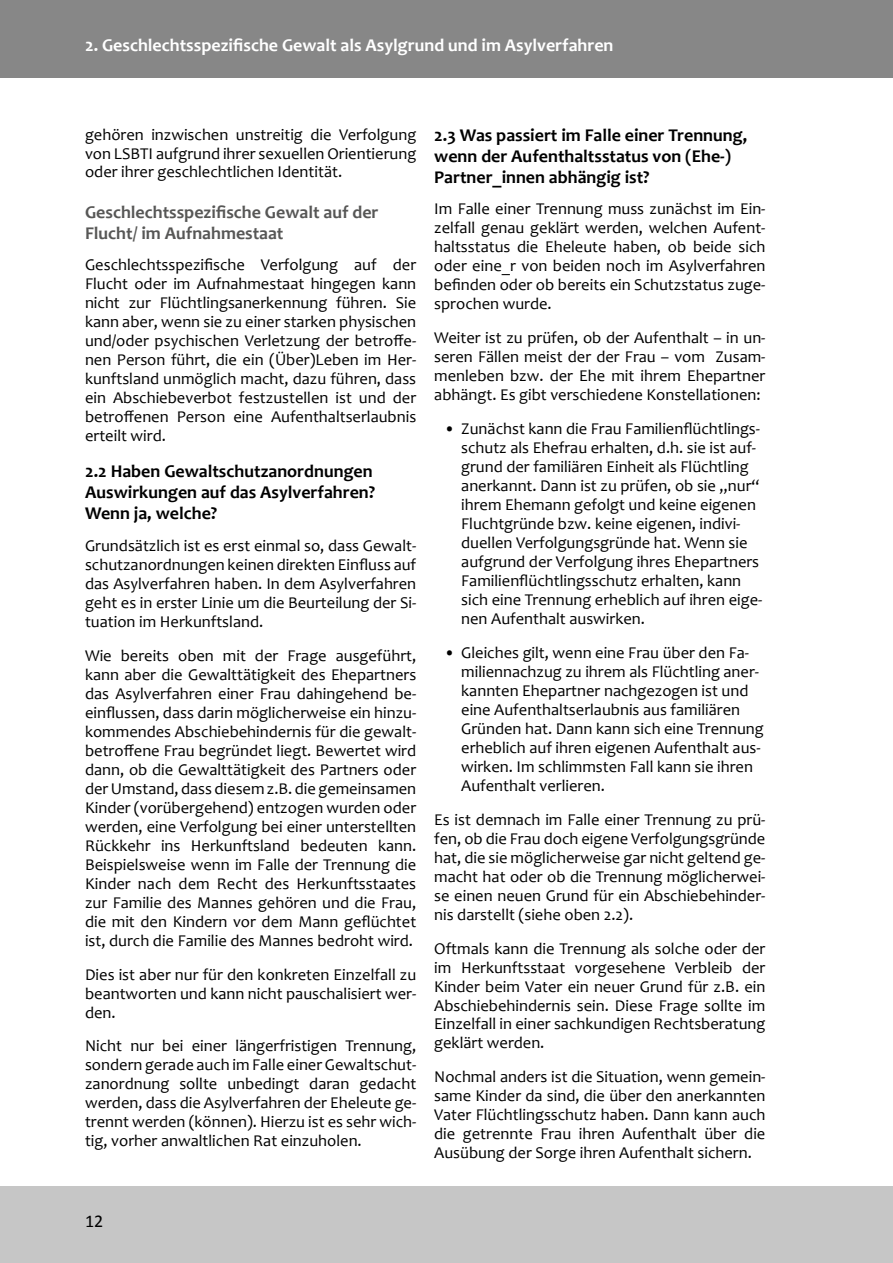
<style>
.page{position:relative;width:893px;height:1263px;background:#fff}
.page>*{position:absolute;margin:0;border:0;box-sizing:border-box;transform-origin:0 0}
.Heading_2{font:700 18px/21px "Candara";color:#000}
.t1{font:700 18px "Candara";color:#fff}
.Heading_3{font:700 18px/21px "Candara";color:#575756}
.t2{font:18px "Calibri";color:#000}
.t3{font:16.5px/18.9px "Candara";color:#000;text-align:justify}
</style>
<div class="page">
<div style="left:0;top:1186px;width:893px;height:77px;background:#c6c6c6"></div>
<div style="left:0;top:0;width:893px;height:78px;background:#878787"></div>
<p class="t1" style="left:85px;top:34px;width:530px">2. Geschlechtsspezifische Gewalt als Asylgrund und im Asylverfahren</p>
<p class="t3" style="left:85px;top:125px;width:333px">gehören inzwischen unstreitig die Verfolgung von LSBTI aufgrund ihrer sexuellen Orientierung oder ihrer geschlechtlichen Identität.</p>
<h3 class="Heading_3" style="left:85px;top:201px;width:295px">Geschlechtsspezifische Gewalt auf der<br>Flucht/ im Aufnahmestaat</h3>
<p class="t3" style="left:85px;top:255px;width:333px">Geschlechtsspezifische Verfolgung auf der Flucht oder im Aufnahmestaat hingegen kann nicht zur Flüchtlingsanerkennung führen. Sie kann aber, wenn sie zu einer starken physischen und/oder psychischen Verletzung der betroffe&shy;nen Person führt, die ein (Über)Leben im Her&shy;kunftsland unmöglich macht, dazu führen, dass ein Abschiebeverbot festzustellen ist und der betroffenen Person eine Aufenthaltserlaubnis erteilt wird.</p>
<h2 class="Heading_2" style="left:85px;top:461px;width:292px">2.2 Haben Gewaltschutzanordnungen<br>Auswirkungen auf das Asylverfahren?<br>Wenn ja, welche?</h2>
<p class="t3" style="left:85px;top:536px;width:333px">Grundsätzlich ist es erst einmal so, dass Gewalt&shy;schutzanordnungen keinen direkten Einfluss auf das Asylverfahren haben. In dem Asylverfahren geht es in erster Linie um die Beurteilung der Si&shy;tuation im Herkunftsland.</p>
<p class="t3" style="left:85px;top:646px;width:333px">Wie bereits oben mit der Frage ausgeführt, kann aber die Gewalttätigkeit des Ehepartners das Asylverfahren einer Frau dahingehend be&shy;einflussen, dass darin möglicherweise ein hinzu&shy;kommendes Abschiebehindernis für die gewalt&shy;betroffene Frau begründet liegt. Bewertet wird dann, ob die Gewalttätigkeit des Partners oder der Umstand, dass diesem z.B. die gemeinsamen Kinder (vorübergehend) entzogen wurden oder werden, eine Verfolgung bei einer unterstellten Rückkehr ins Herkunftsland bedeuten kann.<br>Beispielsweise wenn im Falle der Trennung die Kinder nach dem Recht des Herkunftsstaates zur Familie des Mannes gehören und die Frau, die mit den Kindern vor dem Mann geflüchtet ist, durch die Familie des Mannes bedroht wird.</p>
<p class="t3" style="left:85px;top:964px;width:333px">Dies ist aber nur für den konkreten Einzelfall zu beantworten und kann nicht pauschalisiert wer&shy;den.</p>
<p class="t3" style="left:85px;top:1036px;width:333px">Nicht nur bei einer längerfristigen Trennung, sondern gerade auch im Falle einer Gewaltschut&shy;zanordnung sollte unbedingt daran gedacht werden, dass die Asylverfahren der Eheleute ge&shy;trennt werden (können). Hierzu ist es sehr wich&shy;tig, vorher anwaltlichen Rat einzuholen.</p>
<h2 class="Heading_2" style="left:434px;top:124px;width:315px">2.3 Was passiert im Falle einer Trennung, wenn der Aufenthaltsstatus von (Ehe-)<br>Partner_innen abhängig ist?</h2>
<p class="t3" style="left:434px;top:199px;width:333px">Im Falle einer Trennung muss zunächst im Ein&shy;zelfall genau geklärt werden, welchen Aufent&shy;haltsstatus die Eheleute haben, ob beide sich oder eine_r von beiden noch im Asylverfahren befinden oder ob bereits ein Schutzstatus zuge&shy;sprochen wurde.</p>
<p class="t3" style="left:434px;top:328px;width:333px">Weiter ist zu prüfen, ob der Aufenthalt – in un&shy;seren Fällen meist der der Frau – vom Zusam&shy;menleben bzw. der Ehe mit ihrem Ehepartner abhängt. Es gibt verschiedene Konstellationen:</p>
<p class="t3" style="left:461px;top:419px;width:302px;text-align:left;text-indent:-17px">• Zunächst kann die Frau Familienflüchtlings&shy;schutz als Ehefrau erhalten, d.h. sie ist auf&shy;grund der familiären Einheit als Flüchtling anerkannt. Dann ist zu prüfen, ob sie „nur“ ihrem Ehemann gefolgt und keine eigenen Fluchtgründe bzw. keine eigenen, indivi&shy;duellen Verfolgungsgründe hat. Wenn sie aufgrund der Verfolgung ihres Ehepartners Familienflüchtlingsschutz erhalten, kann sich eine Trennung erheblich auf ihren eige&shy;nen Aufenthalt auswirken.</p>
<p class="t3" style="left:461px;top:643px;width:304px;text-align:left;text-indent:-17px">• Gleiches gilt, wenn eine Frau über den Fa&shy;miliennachzug zu ihrem als Flüchtling aner&shy;kannten Ehepartner nachgezogen ist und eine Aufenthaltserlaubnis aus familiären Gründen hat. Dann kann sich eine Trennung erheblich auf ihren eigenen Aufenthalt aus&shy;wirken. Im schlimmsten Fall kann sie ihren Aufenthalt verlieren.</p>
<p class="t3" style="left:434px;top:810px;width:333px">Es ist demnach im Falle einer Trennung zu prü&shy;fen, ob die Frau doch eigene Verfolgungsgründe hat, die sie möglicherweise gar nicht geltend ge&shy;macht hat oder ob die Trennung möglicherwei&shy;se einen neuen Grund für ein Abschiebehinder&shy;nis darstellt (siehe oben 2.2).</p>
<p class="t3" style="left:434px;top:938px;width:333px">Oftmals kann die Trennung als solche oder der im Herkunftsstaat vorgesehene Verbleib der Kinder beim Vater ein neuer Grund für z.B. ein Abschiebehindernis sein. Diese Frage sollte im Einzelfall in einer sachkundigen Rechtsberatung geklärt werden.</p>
<p class="t3" style="left:434px;top:1067px;width:333px">Nochmal anders ist die Situation, wenn gemein&shy;same Kinder da sind, die über den anerkannten Vater Flüchtlingsschutz haben. Dann kann auch die getrennte Frau ihren Aufenthalt über die Ausübung der Sorge ihren Aufenthalt sichern.</p>
<p class="t2" style="left:85px;top:1208px;width:20px">12</p>
</div>
